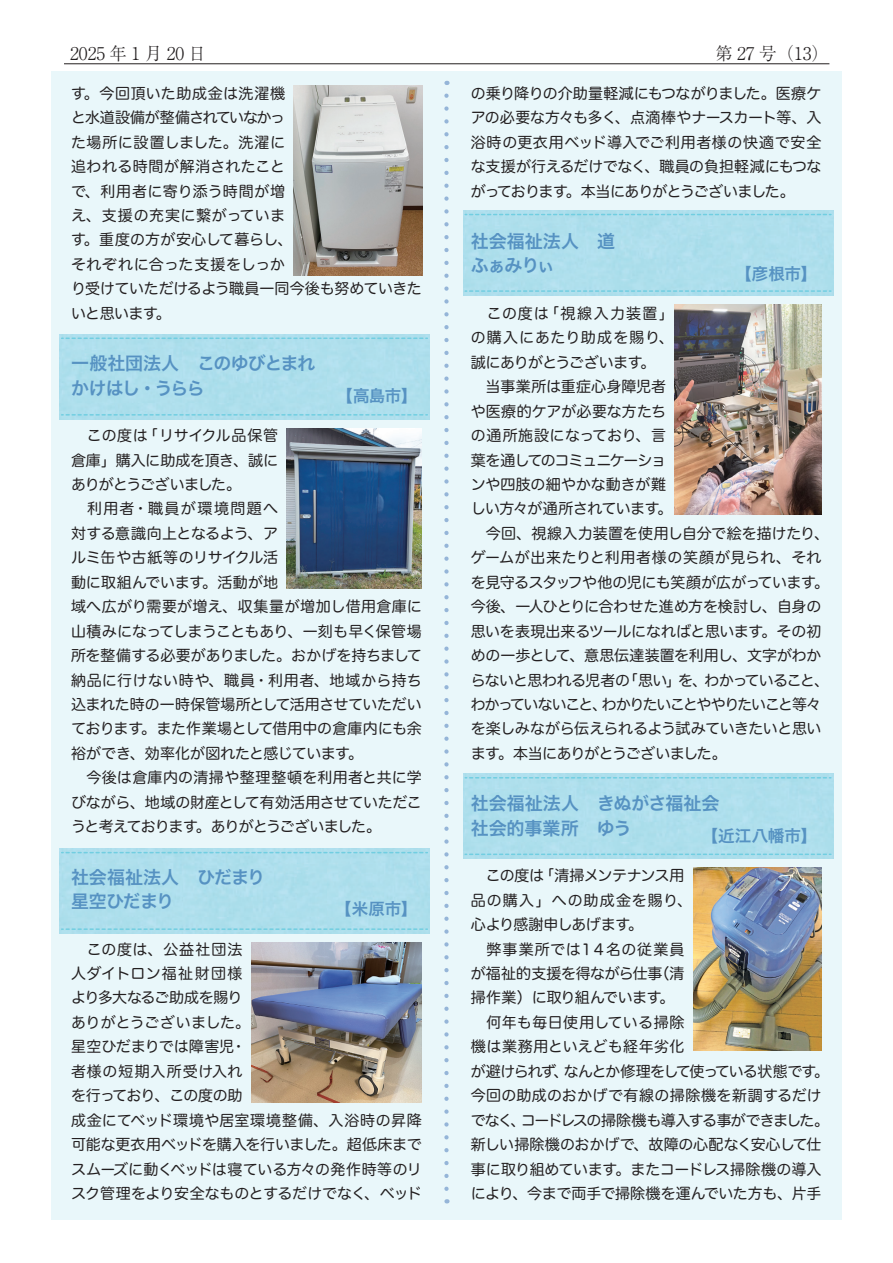
<style>
.page{position:relative;width:893px;height:1263px;background:#fff}
.page>*{position:absolute;margin:0;border:0;box-sizing:border-box;transform-origin:0 0}
.t1{font:18px/24.5px "Hira Kaku Pro W6";letter-spacing:-.01em;color:#5692c2}
.t2{font:18px/24.5px "Hira Kaku Pro W6";letter-spacing:-.045em;color:#5692c2}
.t3{font:18px/24.5px "Hira Kaku Pro W6";letter-spacing:-.035em;color:#5692c2}
.t4{font:300 17.55px "Ryumin Pro";letter-spacing:.25em;color:#231f20}
.t5{font:300 17.55px "Ryumin Pro";color:#231f20}
.t6{font:16.5px "Hira Kaku Pro W6";letter-spacing:-.005em;color:#5692c2}
.t7{font:15px/24.5px "Hira Maru Pro W4";letter-spacing:-.01em;color:#231f20}
</style>
<div class="page">
<div style="left:51px;top:71px;width:791px;height:1148px;background:#e9f7fa"></div>
<svg style="left:444px;top:96px;width:5px;height:1107px"></svg>
<div style="left:60px;top:334px;width:369px;height:85px;background:#aedfec"></div>
<svg style="left:62px;top:414px;width:365px;height:2px"></svg>
<svg style="left:62px;top:337px;width:365px;height:2px"></svg>
<div style="left:60px;top:848px;width:369px;height:85px;background:#aedfec"></div>
<svg style="left:62px;top:928px;width:365px;height:2px"></svg>
<svg style="left:62px;top:852px;width:365px;height:1px"></svg>
<div style="left:463px;top:210px;width:370px;height:85px;background:#aedfec"></div>
<svg style="left:465px;top:290px;width:366px;height:2px"></svg>
<svg style="left:465px;top:214px;width:366px;height:1px"></svg>
<div style="left:463px;top:773px;width:370px;height:85px;background:#aedfec"></div>
<svg style="left:465px;top:853px;width:366px;height:2px"></svg>
<svg style="left:465px;top:777px;width:366px;height:1px"></svg>
<img style="left:293px;top:85px;width:129px;height:191px">
<img style="left:287px;top:428px;width:135px;height:161px">
<img style="left:675px;top:304px;width:146px;height:210px">
<img style="left:251px;top:942px;width:171px;height:161px">
<img style="left:693px;top:867px;width:128px;height:184px">
<hr style="left:64px;top:63px;width:765px;height:1px;background:#231f20">
<p class="t4" style="left:70px;top:39px;width:138px">2025年1月20日</p>
<p class="t5" style="left:715px;top:39px;width:116px">第 27 号（13）</p>
<p class="t7" style="left:71px;top:80px;width:352px">す。今回頂いた助成金は洗濯機<br>と水道設備が整備されていなかっ<br>た場所に設置しました。洗濯に<br>追われる時間が解消されたこと<br>で、利用者に寄り添う時間が増<br>え、支援の充実に繋がっていま<br>す。重度の方が安心して暮らし、<br>それぞれに合った支援をしっか<br>り受けていただけるよう職員一同今後も努めていきたいと思います。</p>
<p class="t2" style="left:71px;top:350px;width:246px">一般社団法人　このゆびとまれかけはし・うらら</p>
<p class="t6" style="left:336px;top:381px;width:82px">【高島市】</p>
<p class="t7" style="left:71px;top:422px;width:352px">　この度は「リサイクル品保管<br>倉庫」購入に助成を頂き、誠に<br>ありがとうございました。<br>　利用者・職員が環境問題へ<br>対する意識向上となるよう、ア<br>ルミ缶や古紙等のリサイクル活<br>動に取組んでいます。活動が地<br>域へ広がり需要が増え、収集量が増加し借用倉庫に山積みになってしまうこともあり、一刻も早く保管場所を整備する必要がありました。おかげを持ちまして納品に行けない時や、職員・利用者、地域から持ち込まれた時の一時保管場所として活用させていただいております。また作業場として借用中の倉庫内にも余裕ができ、効率化が図れたと感じています。<br>　今後は倉庫内の清掃や整理整頓を利用者と共に学びながら、地域の財産として有効活用させていただこうと考えております。ありがとうございました。</p>
<p class="t3" style="left:71px;top:864px;width:196px">社会福祉法人　ひだまり星空ひだまり</p>
<p class="t6" style="left:335px;top:894px;width:84px">【米原市】</p>
<p class="t7" style="left:71px;top:936px;width:352px">　この度は、公益社団法<br>人ダイトロン福祉財団様<br>より多大なるご助成を賜り<br>ありがとうございました。<br>星空ひだまりでは障害児・<br>者様の短期入所受け入れ<br>を行っており、この度の助<br>成金にてベッド環境や居室環境整備、入浴時の昇降可能な更衣用ベッドを購入を行いました。超低床までスムーズに動くベッドは寝ている方々の発作時等のリスク管理をより安全なものとするだけでなく、ベッド</p>
<p class="t7" style="left:471px;top:80px;width:352px;text-align:justify">の乗り降りの介助量軽減にもつながりました。医療ケアの必要な方々も多く、点滴棒やナースカート等、入浴時の更衣用ベッド導入でご利用者様の快適で安全な支援が行えるだけでなく、職員の負担軽減にもつながっております。本当にありがとうございました。</p>
<p class="t1" style="left:471px;top:228px;width:146px">社会福祉法人　道ふぁみりぃ</p>
<p class="t6" style="left:735px;top:259px;width:83px">【彦根市】</p>
<p class="t7" style="left:471px;top:300px;width:360px">　この度は「視線入力装置」<br>の購入にあたり助成を賜り、<br>誠にありがとうございます。<br>　当事業所は重症心身障児者<br>や医療的ケアが必要な方たち<br>の通所施設になっており、言<br>葉を通してのコミュニケーショ<br>ンや四肢の細やかな動きが難<br>しい方々が通所されています。<br>　今回、視線入力装置を使用し自分で絵を描けたり、ゲームが出来たりと利用者様の笑顔が見られ、それを見守るスタッフや他の児にも笑顔が広がっています。今後、一人ひとりに合わせた進め方を検討し、自身の思いを表現出来るツールになればと思います。その初めの一歩として、意思伝達装置を利用し、文字がわからないと思われる児者の「思い」を、わかっていること、わかっていないこと、わかりたいことややりたいこと等々を楽しみながら伝えられるよう試みていきたいと思います。本当にありがとうございました。</p>
<p class="t1" style="left:471px;top:790px;width:250px">社会福祉法人　きぬがさ福祉会社会的事業所　ゆう</p>
<p class="t6" style="left:702px;top:821px;width:117px">【近江八幡市】</p>
<p class="t7" style="left:471px;top:862px;width:360px">　この度は「清掃メンテナンス用<br>品の購入」への助成金を賜り、<br>心より感謝申しあげます。<br>　弊事業所では１４名の従業員<br>が福祉的支援を得ながら仕事（清<br>掃作業）に取り組んでいます。<br>　何年も毎日使用している掃除<br>機は業務用といえども経年劣化<br>が避けられず、なんとか修理をして使っている状態です。今回の助成のおかげで有線の掃除機を新調するだけでなく、コードレスの掃除機も導入する事ができました。新しい掃除機のおかげで、故障の心配なく安心して仕事に取り組めています。またコードレス掃除機の導入により、今まで両手で掃除機を運んでいた方も、片手</p>
</div>
